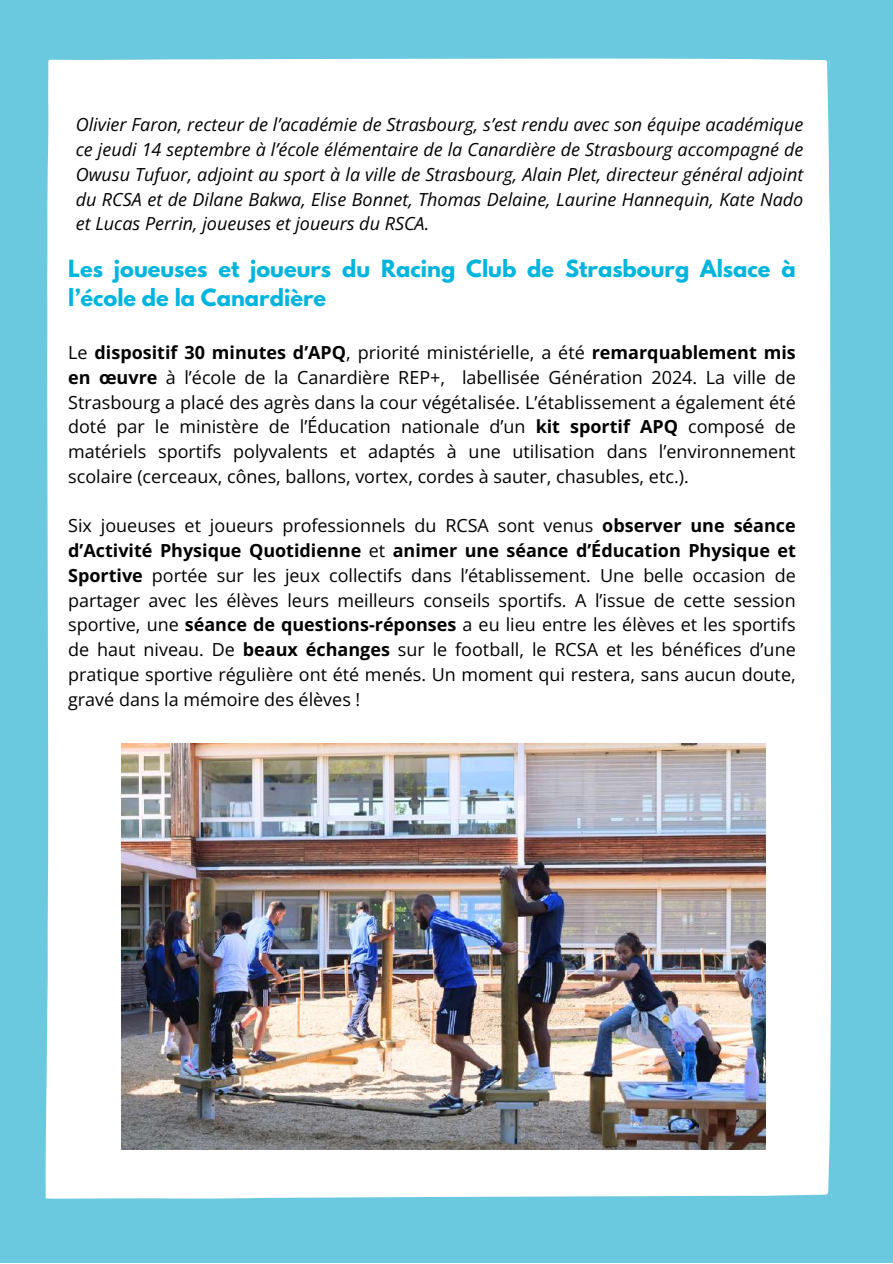
<style>
.page{position:relative;width:893px;height:1264px;background:#fff}
.page>*{position:absolute;margin:0;border:0;box-sizing:border-box;transform-origin:0 0}
.t1{font:700 21px/29.2px "League Spartan";color:#00b5dd}
.t2{font:18px/24.8px "Open Sans";color:#000;text-align:justify}
.t3{font:italic 18px/24.8px "Open Sans";color:#000;text-align:justify}
.s1{font-weight:700}
</style>
<div class="page">
<div style="left:0;top:0;width:892px;height:1262px;background:#6ac8df"></div>
<div style="left:45px;top:58px;width:787px;height:1141px;background:#fff"></div>
<img style="left:121px;top:743px;width:644px;height:406px">
<p class="t3" style="left:76px;top:112px;width:729px">Olivier Faron, recteur de l’académie de Strasbourg, s’est rendu avec son équipe académique ce jeudi 14 septembre à l’école élémentaire de la Canardière de Strasbourg accompagné de Owusu Tufuor, adjoint au sport à la ville de Strasbourg, Alain Plet, directeur général adjoint du RCSA et de Dilane Bakwa, Elise Bonnet, Thomas Delaine, Laurine Hannequin, Kate Nado et Lucas Perrin, joueuses et joueurs du RSCA.</p>
<p class="t1" style="left:68px;top:256px;width:729px">Les joueuses et joueurs du Racing Club de Strasbourg Alsace à l’école de la Canardière</p>
<p class="t2" style="left:68px;top:340px;width:729px">Le <span class="s1">dispositif 30 minutes d’APQ</span>, priorité ministérielle, a été <span class="s1">remarquablement mis en œuvre</span> à l’école de la Canardière REP+, labellisée Génération 2024. La ville de Strasbourg a placé des agrès dans la cour végétalisée. L’établissement a également été doté par le ministère de l’Éducation nationale d’un <span class="s1">kit sportif APQ</span> composé de matériels sportifs polyvalents et adaptés à une utilisation dans l’environnement scolaire (cerceaux, cônes, ballons, vortex, cordes à sauter, chasubles, etc.).</p>
<p class="t2" style="left:68px;top:513px;width:729px">Six joueuses et joueurs professionnels du RCSA sont venus <span class="s1">observer une séance d’Activité Physique Quotidienne</span> et <span class="s1">animer une séance d’Éducation Physique et Sportive</span> portée sur les jeux collectifs dans l’établissement. Une belle occasion de partager avec les élèves leurs meilleurs conseils sportifs. A l’issue de cette session sportive, une <span class="s1">séance de questions-réponses</span> a eu lieu entre les élèves et les sportifs de haut niveau. De <span class="s1">beaux échanges</span> sur le football, le RCSA et les bénéfices d’une pratique sportive régulière ont été menés. Un moment qui restera, sans aucun doute, gravé dans la mémoire des élèves !</p>
</div>
